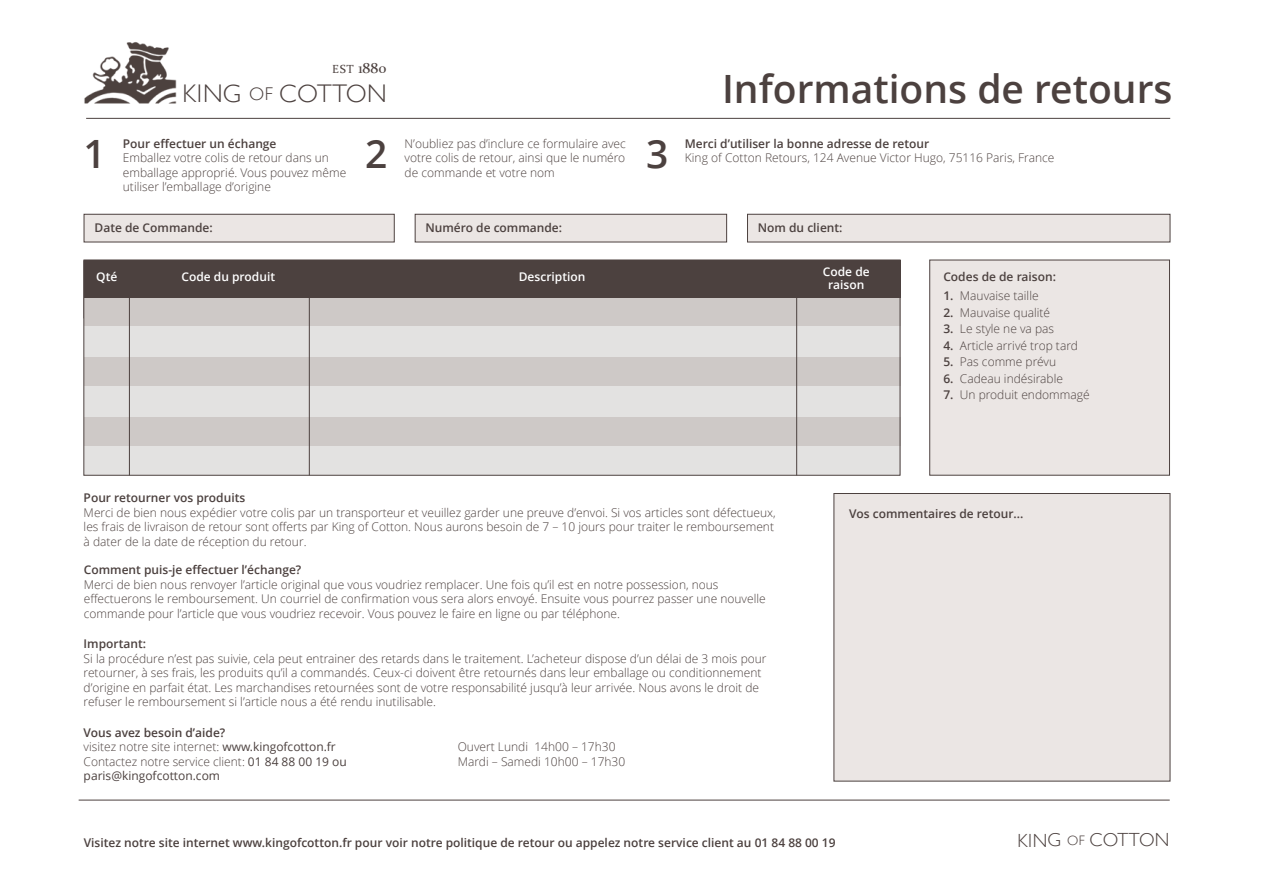
<style>
.page{position:relative;width:1263px;height:893px;background:#fff}
.page>*{position:absolute;margin:0;border:0;box-sizing:border-box;transform-origin:0 0}
.t1{font:600 39px "Open Sans";color:#4c413f}
.t2{font:300 25.5px "Gill Sans";letter-spacing:.02em;color:#4c413f}
.t3{font:300 19.05px "Gill Sans";letter-spacing:.02em;color:#4c413f}
.t4{font:14.7px "Constantia";color:#4c413f}
.t5{font:300 12px/14.5px "Open Sans";color:#4c413f}
.t6{font:600 12px "Open Sans";color:#4c413f}
.t7{font:600 12px/12.6px "Open Sans";color:#fff;text-align:center}
.s1{font-size:11.7px}
.s2{font-size:18.45px}
.s3{font-weight:600}
.s4{font-weight:400}
.s5{font-size:13.65px}
</style>
<div class="page">
<div style="left:84px;top:259px;width:816px;height:216px;background:#e3e2e1"></div>
<hr style="left:86px;top:118px;width:1084px;height:1px;background:#4c413f">
<hr style="left:79px;top:800px;width:1091px;height:1px;background:#4c413f">
<div style="left:834px;top:494px;width:336px;height:287px;background:#ebe6e4"></div>
<div style="left:748px;top:214px;width:422px;height:28px;background:#ebe6e4"></div>
<div style="left:747px;top:214px;width:423px;height:28px;border:1px solid #4c413f"></div>
<div style="left:415px;top:214px;width:311px;height:28px;background:#ebe6e4"></div>
<div style="left:415px;top:214px;width:312px;height:28px;border:1px solid #4c413f"></div>
<div style="left:84px;top:214px;width:310px;height:28px;background:#ebe6e4"></div>
<div style="left:84px;top:214px;width:310px;height:28px;border:1px solid #4c413f"></div>
<div style="left:930px;top:260px;width:239px;height:215px;background:#ebe6e4"></div>
<div style="left:929px;top:260px;width:241px;height:215px;border:1px solid #4c413f"></div>
<div style="left:84px;top:298px;width:816px;height:28px;background:#cec9c7"></div>
<div style="left:84px;top:417px;width:816px;height:29px;background:#cec9c7"></div>
<div style="left:84px;top:357px;width:816px;height:28px;background:#cec9c7"></div>
<hr style="left:309px;top:284px;width:1px;height:191px;background:#4c413f">
<hr style="left:129px;top:288px;width:1px;height:187px;background:#4c413f">
<hr style="left:796px;top:284px;width:1px;height:191px;background:#4c413f">
<div style="left:84px;top:260px;width:816px;height:38px;background:#4c413f"></div>
<img style="left:84px;top:42px;width:93px;height:62px">
<div style="left:84px;top:260px;width:816px;height:215px;border:1px solid #4c413f"></div>
<p class="t4" style="left:332px;top:59px;width:56px"><span class="s1">EST</span> 1880</p>
<p class="t2" style="left:183px;top:79px;width:206px">KING <span class="s2">OF</span> COTTON</p>
<p class="t5" style="left:123px;top:136px;width:225px"><span class="s3">Pour effectuer un échange<br></span>Emballez votre colis de retour dans un emballage approprié. Vous pouvez même utiliser l’emballage d’origine</p>
<p class="t1" style="left:84px;top:127px;width:24px">1</p>
<p class="t1" style="left:365px;top:127px;width:24px">2</p>
<p class="t5" style="left:405px;top:136px;width:223px">N’oubliez pas d’inclure ce formulaire avec votre colis de retour, ainsi que le numéro</p>
<p class="t5" style="left:405px;top:165px;width:152px">de commande et votre nom</p>
<p class="t1" style="left:646px;top:127px;width:24px">3</p>
<p class="t1" style="left:722px;top:61px;width:452px">Informations de retours</p>
<p class="t5" style="left:685px;top:136px;width:371px"><span class="s3">Merci d’utiliser la bonne adresse de retour<br></span>King of Cotton Retours, 124 Avenue Victor Hugo, 75116 Paris, France</p>
<p class="t6" style="left:95px;top:219px;width:120px">Date de Commande:</p>
<p class="t6" style="left:425px;top:219px;width:138px">Numéro de commande:</p>
<p class="t6" style="left:758px;top:219px;width:86px">Nom du client:</p>
<p class="t7" style="left:96px;top:270px;width:23px">Qté</p>
<p class="t7" style="left:181px;top:270px;width:95px">Code du produit</p>
<p class="t7" style="left:519px;top:270px;width:68px">Description</p>
<p class="t7" style="left:823px;top:265px;width:48px">Code de raison</p>
<p class="t6" style="left:943px;top:268px;width:114px">Codes de de raison:</p>
<p class="t5" style="left:943px;top:288px;width:97px"><span class="s3">1.</span> Mauvaise taille</p>
<p class="t5" style="left:943px;top:305px;width:108px"><span class="s3">2.</span> Mauvaise qualité</p>
<p class="t5" style="left:943px;top:321px;width:112px"><span class="s3">3.</span> Le style ne va pas</p>
<p class="t5" style="left:943px;top:338px;width:136px"><span class="s3">4.</span> Article arrivé trop tard</p>
<p class="t5" style="left:943px;top:354px;width:114px"><span class="s3">5.</span> Pas comme prévu</p>
<p class="t5" style="left:943px;top:371px;width:121px"><span class="s3">6.</span> Cadeau indésirable</p>
<p class="t5" style="left:943px;top:387px;width:148px"><span class="s3">7.</span> Un produit endommagé</p>
<p class="t5" style="left:84px;top:490px;width:694px"><span class="s3">Pour retourner vos produits<br></span>Merci de bien nous expédier votre colis par un transporteur et veuillez garder une preuve d’envoi. Si vos articles sont défectueux, les frais de livraison de retour sont offerts par King of Cotton. Nous aurons besoin de 7 – 10 jours pour traiter le remboursement à dater de la date de réception du retour.</p>
<p class="t5" style="left:84px;top:562px;width:683px"><span class="s3">Comment puis-je effectuer l’échange?<br></span>Merci de bien nous renvoyer l’article original que vous voudriez remplacer. Une fois qu’il est en notre possession, nous effectuerons le remboursement. Un courriel de confirmation vous sera alors envoyé. Ensuite vous pourrez passer une nouvelle commande pour l’article que vous voudriez recevoir. Vous pouvez le faire en ligne ou par téléphone.</p>
<p class="t5" style="left:84px;top:636px;width:684px"><span class="s3">Important:<br></span>Si la procédure n’est pas suivie, cela peut entrainer des retards dans le traitement. L’acheteur dispose d’un délai de 3 mois pour retourner, à ses frais, les produits qu’il a commandés. Ceux-ci doivent être retournés dans leur emballage ou conditionnement d’origine en parfait état. Les marchandises retournées sont de votre responsabilité jusqu’à leur arrivée. Nous avons le droit de refuser le remboursement si l’article nous a été rendu inutilisable.</p>
<p class="t5" style="left:84px;top:725px;width:265px"><span class="s3">Vous avez besoin d’aide?<br></span>visitez notre site internet: <span class="s4">www.kingofcotton.fr </span>Contactez notre service client: <span class="s4">01 84 88 00 19 ou paris@kingofcotton.com</span></p>
<p class="t5" style="left:458px;top:739px;width:169px">Ouvert Lundi 14h00 – 17h30<br>Mardi – Samedi 10h00 – 17h30</p>
<p class="t6" style="left:849px;top:505px;width:176px">Vos commentaires de retour...</p>
<p class="t6" style="left:84px;top:834px;width:753px">Visitez notre site internet www.kingofcotton.fr pour voir notre politique de retour ou appelez notre service client au 01 84 88 00 19</p>
<p class="t3" style="left:1018px;top:829px;width:153px">KING <span class="s5">OF</span> COTTON</p>
</div>
